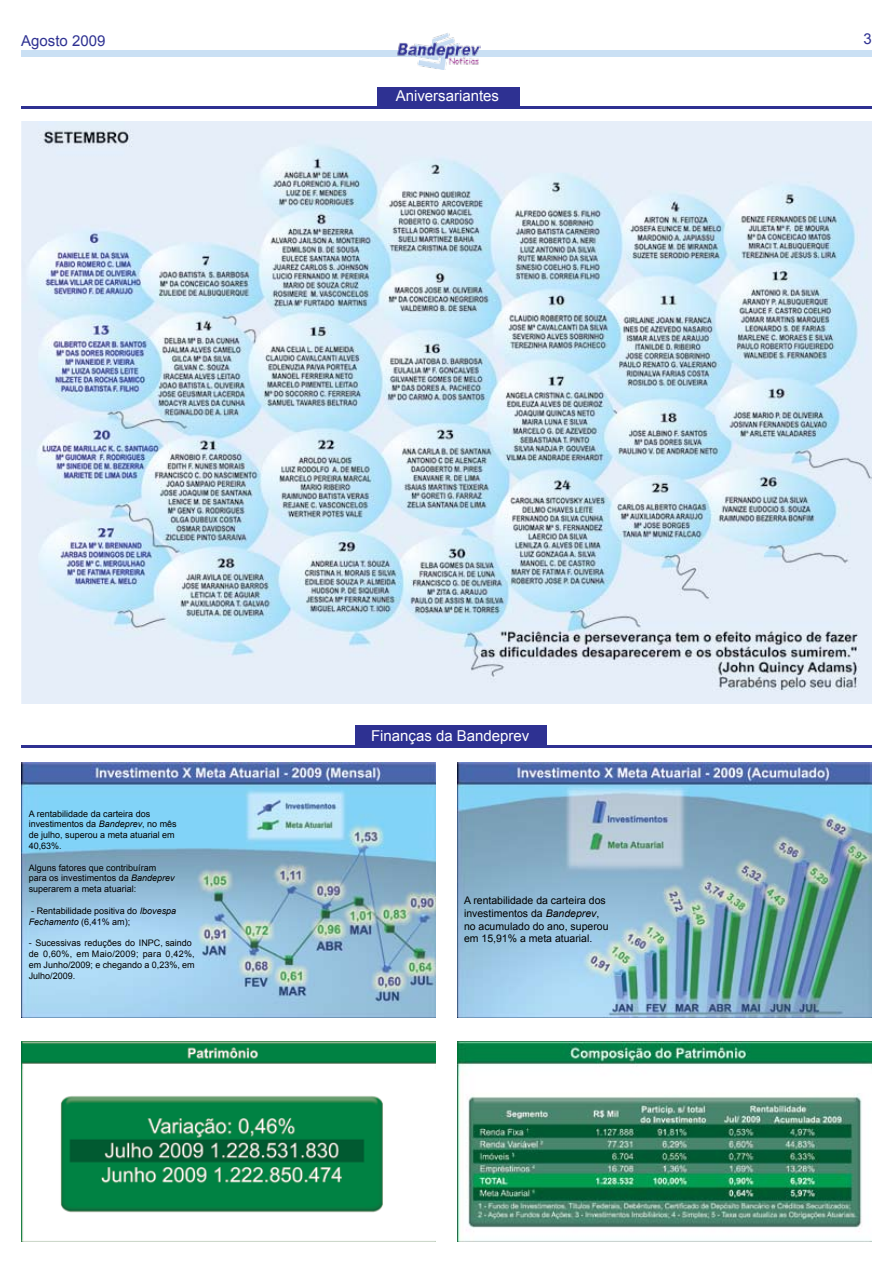
<style>
.page{position:relative;width:893px;height:1263px;background:#fff}
.page>*{position:absolute;margin:0;border:0;box-sizing:border-box;transform-origin:0 0}
.t1{font:15px "Arial";color:#fff}
.t2{font:15px "Arial";color:#2e3192}
.t3{font:10.5px/12.6px "Arial";color:#000}
.t4{font:9px/10.8px "Arial";color:#000}
.s1{font-style:italic}
</style>
<div class="page">
<div style="left:21px;top:50px;width:851px;height:7px;background:#cae0f4"></div>
<img style="left:397px;top:33px;width:83px;height:36px">
<hr style="left:21px;top:106px;width:851px;height:3px;background:#2e3192">
<div style="left:377px;top:87px;width:143px;height:22px;background:#2e3192"></div>
<img style="left:21px;top:121px;width:851px;height:582px">
<hr style="left:21px;top:746px;width:851px;height:2px;background:#2e3192">
<div style="left:355px;top:726px;width:191px;height:21px;background:#2e3192"></div>
<img style="left:21px;top:762px;width:415px;height:256px">
<img style="left:457px;top:1042px;width:415px;height:200px">
<img style="left:457px;top:762px;width:415px;height:256px">
<img style="left:21px;top:1042px;width:415px;height:200px">
<h1 class="t2" style="left:21px;top:31px;width:86px">Agosto 2009</h1>
<h1 class="t1" style="left:396px;top:86px;width:105px">Aniversariantes</h1>
<p class="t4" style="left:29px;top:808px;width:150px">A rentabilidade da carteira dos investimentos da <span class="s1">Bandeprev</span>, no mês de julho, superou a meta atuarial em<br>40,63%.</p>
<p class="t4" style="left:29px;top:862px;width:148px">Alguns fatores que contribuíram para os investimentos da <span class="s1">Bandeprev </span>superarem a meta atuarial:</p>
<p class="t4" style="left:29px;top:905px;width:149px">- Rentabilidade positiva do <span class="s1">Ibovespa<br>Fechamento</span> (6,41% am);</p>
<p class="t4" style="left:29px;top:938px;width:168px">- Sucessivas reduções do INPC, saindo de 0,60%, em Maio/2009; para 0,42%, em Junho/2009; e chegando a 0,23%, em<br>Julho/2009.</p>
<h1 class="t1" style="left:371px;top:726px;width:160px">Finanças da Bandeprev</h1>
<p class="t3" style="left:464px;top:894px;width:146px">A rentabilidade da carteira dos investimentos da <span class="s1">Bandeprev</span>, no acumulado do ano, superou em 15,91% a meta atuarial.</p>
</div>
